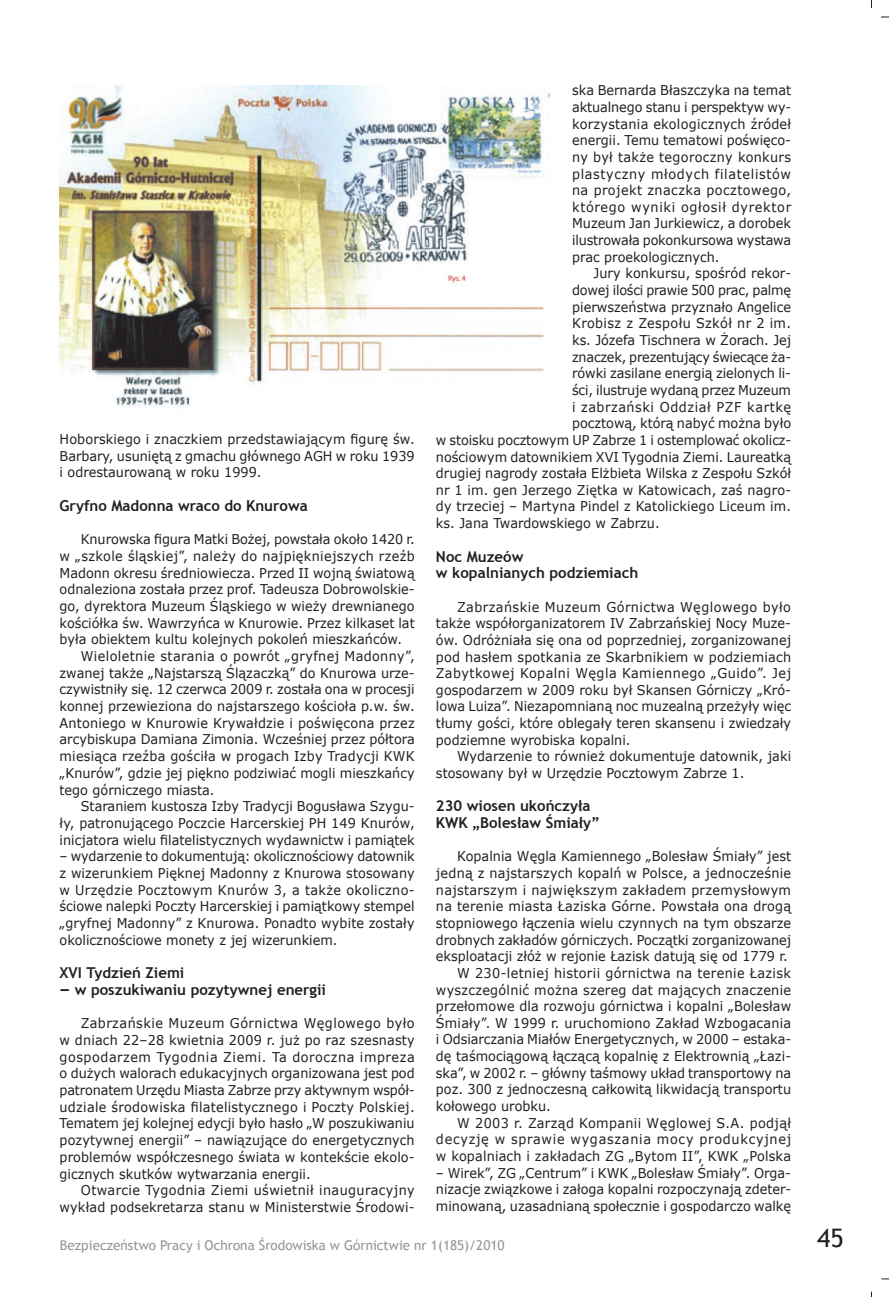
<style>
.page{position:relative;width:889px;height:1297px;background:#fff}
.page>*{position:absolute;margin:0;border:0;box-sizing:border-box;transform-origin:0 0}
.t1{font:25.5px "Trebuchet MS";color:#231f20}
.t2{font:700 15px/16.6px "Trebuchet MS";color:#231f20}
.t3{font:13.5px/16.6px "Verdana";color:#231f20;text-align:justify;scale:.95 1}
.t4{font:13.5px "Verdana";letter-spacing:.02em;color:#231f20;scale:.95 1}
.t5{font:13.5px "Verdana";letter-spacing:.025em;color:#231f20;scale:.95 1}
.t6{font:13.5px "Verdana";letter-spacing:.03em;color:#231f20;scale:.95 1}
.t7{font:13.5px "Trebuchet MS";color:#939598}
.t8{font:13.5px "Verdana";letter-spacing:.055em;color:#231f20;scale:.95 1}
.t9{font:13.5px "Verdana";letter-spacing:-.02em;color:#231f20;scale:.95 1}
.t10{font:13.5px "Verdana";letter-spacing:.045em;color:#231f20;scale:.95 1}
.s1{font-family:"Verdana"}
</style>
<div class="page">
<img style="left:60px;top:85px;width:491px;height:322px">
<div style="left:55px;top:404px;width:34px;height:14px;background:#fff"></div>
<p class="t3" style="left:60px;top:431px;width:375px">Hoborskiego i znaczkiem przedstawiającym figurę św.<br>Barbary, usuniętą z gmachu głównego AGH w roku 1939 i odrestaurowaną w roku 1999.</p>
<p class="t2" style="left:60px;top:497px;width:250px">Gryfno Madonna wraco do Knurowa</p>
<p class="t3" style="left:81px;top:531px;width:353px">Knurowska figura Matki Bożej, powstała około 1420 r.</p>
<p class="t5" style="left:60px;top:547px;width:375px">w „szkole śląskiej”, należy do najpiękniejszych rzeźb</p>
<p class="t3" style="left:60px;top:565px;width:375px">Madonn okresu średniowiecza. Przed II wojną światową</p>
<p class="t3" style="left:60px;top:581px;width:375px">odnaleziona została przez prof. Tadeusza Dobrowolskie-</p>
<p class="t3" style="left:60px;top:598px;width:375px">go, dyrektora Muzeum Śląskiego w wieży drewnianego</p>
<p class="t3" style="left:60px;top:615px;width:375px">kościółka św. Wawrzyńca w Knurowie. Przez kilkaset lat</p>
<p class="t3" style="left:60px;top:631px;width:362px">była obiektem kultu kolejnych pokoleń mieszkańców.</p>
<p class="t6" style="left:81px;top:647px;width:353px">Wieloletnie starania o powrót „gryfnej Madonny”,</p>
<p class="t3" style="left:60px;top:665px;width:375px">zwanej także „Najstarszą Ślązaczką” do Knurowa urze-</p>
<p class="t3" style="left:60px;top:681px;width:375px">czywistniły się. 12 czerwca 2009 r. została ona w procesji</p>
<p class="t3" style="left:60px;top:698px;width:375px">konnej przewieziona do najstarszego kościoła p.w. św.</p>
<p class="t3" style="left:60px;top:715px;width:375px">Antoniego w Knurowie Krywałdzie i poświęcona przez</p>
<p class="t3" style="left:60px;top:731px;width:375px">arcybiskupa Damiana Zimonia. Wcześniej przez półtora</p>
<p class="t4" style="left:60px;top:748px;width:375px">miesiąca rzeźba gościła w progach Izby Tradycji KWK</p>
<p class="t3" style="left:60px;top:765px;width:375px">„Knurów”, gdzie jej piękno podziwiać mogli mieszkańcy</p>
<p class="t3" style="left:60px;top:781px;width:165px">tego górniczego miasta.</p>
<p class="t3" style="left:81px;top:798px;width:353px">Staraniem kustosza Izby Tradycji Bogusława Szygu-</p>
<p class="t3" style="left:60px;top:815px;width:375px">ły, patronującego Poczcie Harcerskiej PH 149 Knurów,</p>
<p class="t3" style="left:60px;top:831px;width:375px">inicjatora wielu filatelistycznych wydawnictw i pamiątek</p>
<p class="t3" style="left:60px;top:848px;width:375px">– wydarzenie to dokumentują: okolicznościowy datownik z wizerunkiem Pięknej Madonny z Knurowa stosowany w Urzędzie Pocztowym Knurów 3, a także okoliczno&shy;ściowe nalepki Poczty Harcerskiej i pamiątkowy stempel „gryfnej Madonny” z Knurowa. Ponadto wybite zostały okolicznościowe monety z jej wizerunkiem.</p>
<p class="t2" style="left:60px;top:964px;width:126px">XVI Tydzień Ziemi</p>
<p class="t2" style="left:60px;top:981px;width:268px"><span class="s1">–</span> w poszukiwaniu pozytywnej energii</p>
<p class="t3" style="left:60px;top:1015px;width:375px;text-indent:21px">Zabrzańskie Muzeum Górnictwa Węglowego było w dniach 22–28 kwietnia 2009 r. już po raz szesnasty gospodarzem Tygodnia Ziemi. Ta doroczna impreza o dużych walorach edukacyjnych organizowana jest pod patronatem Urzędu Miasta Zabrze przy aktywnym współ&shy;udziale środowiska filatelistycznego i Poczty Polskiej.<br>Tematem jej kolejnej edycji było hasło „W poszukiwaniu pozytywnej energii” – nawiązujące do energetycznych problemów współczesnego świata w kontekście ekolo&shy;gicznych skutków wytwarzania energii.</p>
<p class="t3" style="left:60px;top:1182px;width:375px;text-align:right">Otwarcie Tygodnia Ziemi uświetnił inauguracyjny wykład podsekretarza stanu w Ministerstwie Środowi-</p>
<p class="t3" style="left:572px;top:82px;width:232px">ska Bernarda Błaszczyka na temat aktualnego stanu i perspektyw wy&shy;korzystania ekologicznych źródeł energii. Temu tematowi poświęco&shy;ny był także tegoroczny konkurs plastyczny młodych filatelistów na projekt znaczka pocztowego, którego wyniki ogłosił dyrektor Muzeum Jan Jurkiewicz, a dorobek ilustrowała pokonkursowa wystawa prac proekologicznych.</p>
<p class="t3" style="left:593px;top:265px;width:210px">Jury konkursu, spośród rekor-</p>
<p class="t3" style="left:572px;top:282px;width:232px">dowej ilości prawie 500 prac, palmę</p>
<p class="t3" style="left:572px;top:299px;width:232px">pierwszeństwa przyznało Angelice</p>
<p class="t5" style="left:572px;top:315px;width:232px">Krobisz z Zespołu Szkół nr 2 im.</p>
<p class="t3" style="left:572px;top:332px;width:232px">ks. Józefa Tischnera w Żorach. Jej</p>
<p class="t9" style="left:572px;top:348px;width:232px">znaczek, prezentujący świecące ża-</p>
<p class="t3" style="left:572px;top:365px;width:232px">rówki zasilane energią zielonych li-</p>
<p class="t3" style="left:572px;top:382px;width:232px">ści, ilustruje wydaną przez Muzeum</p>
<p class="t10" style="left:572px;top:398px;width:232px">i zabrzański Oddział PZF kartkę</p>
<p class="t3" style="left:572px;top:415px;width:232px">pocztową, którą nabyć można było</p>
<p class="t3" style="left:436px;top:432px;width:375px">w stoisku pocztowym UP Zabrze 1 i ostemplować okolicz-</p>
<p class="t3" style="left:436px;top:448px;width:375px">nościowym datownikiem XVI Tygodnia Ziemi. Laureatką</p>
<p class="t3" style="left:436px;top:465px;width:375px">drugiej nagrody została Elżbieta Wilska z Zespołu Szkół</p>
<p class="t3" style="left:436px;top:482px;width:375px">nr 1 im. gen Jerzego Ziętka w Katowicach, zaś nagro-</p>
<p class="t3" style="left:436px;top:498px;width:375px">dy trzeciej – Martyna Pindel z Katolickiego Liceum im.</p>
<p class="t3" style="left:436px;top:515px;width:237px">ks. Jana Twardowskiego w Zabrzu.</p>
<p class="t2" style="left:436px;top:548px;width:204px">Noc Muzeów<br>w kopalnianych podziemiach</p>
<p class="t3" style="left:436px;top:598px;width:375px;text-indent:21px">Zabrzańskie Muzeum Górnictwa Węglowego było także współorganizatorem IV Zabrzańskiej Nocy Muze&shy;ów. Odróżniała się ona od poprzedniej, zorganizowanej pod hasłem spotkania ze Skarbnikiem w podziemiach Zabytkowej Kopalni Węgla Kamiennego „Guido”. Jej gospodarzem w 2009 roku był Skansen Górniczy „Kró&shy;lowa Luiza”. Niezapomnianą noc muzealną przeżyły więc tłumy gości, które oblegały teren skansenu i zwiedzały podziemne wyrobiska kopalni.</p>
<p class="t3" style="left:436px;top:748px;width:375px;text-indent:21px">Wydarzenie to również dokumentuje datownik, jaki stosowany był w Urzędzie Pocztowym Zabrze 1.</p>
<p class="t2" style="left:436px;top:798px;width:166px">230 wiosen ukończyła<br>KWK „Bolesław Śmiały”</p>
<p class="t3" style="left:457px;top:848px;width:353px">Kopalnia Węgla Kamiennego „Bolesław Śmiały” jest</p>
<p class="t4" style="left:436px;top:864px;width:375px">jedną z najstarszych kopalń w Polsce, a jednocześnie</p>
<p class="t5" style="left:436px;top:881px;width:375px">najstarszym i największym zakładem przemysłowym</p>
<p class="t4" style="left:436px;top:898px;width:375px">na terenie miasta Łaziska Górne. Powstała ona drogą</p>
<p class="t3" style="left:436px;top:915px;width:375px">stopniowego łączenia wielu czynnych na tym obszarze</p>
<p class="t3" style="left:436px;top:931px;width:375px">drobnych zakładów górniczych. Początki zorganizowanej</p>
<p class="t3" style="left:436px;top:948px;width:372px">eksploatacji złóż w rejonie Łazisk datują się od 1779 r.</p>
<p class="t5" style="left:457px;top:964px;width:353px">W 230-letniej historii górnictwa na terenie Łazisk</p>
<p class="t4" style="left:436px;top:981px;width:375px">wyszczególnić można szereg dat mających znaczenie</p>
<p class="t3" style="left:436px;top:998px;width:375px">przełomowe dla rozwoju górnictwa i kopalni „Bolesław</p>
<p class="t3" style="left:436px;top:1015px;width:375px">Śmiały”. W 1999 r. uruchomiono Zakład Wzbogacania</p>
<p class="t3" style="left:436px;top:1031px;width:375px">i Odsiarczania Miałów Energetycznych, w 2000 – estaka-</p>
<p class="t3" style="left:436px;top:1048px;width:375px">dę taśmociągową łączącą kopalnię z Elektrownią „Łazi-</p>
<p class="t3" style="left:436px;top:1065px;width:375px">ska”, w 2002 r. – główny taśmowy układ transportowy na</p>
<p class="t3" style="left:436px;top:1081px;width:375px">poz. 300 z jednoczesną całkowitą likwidacją transportu</p>
<p class="t3" style="left:436px;top:1098px;width:122px">kołowego urobku.</p>
<p class="t6" style="left:457px;top:1114px;width:353px">W 2003 r. Zarząd Kompanii Węglowej S.A. podjął</p>
<p class="t8" style="left:436px;top:1131px;width:375px">decyzję w sprawie wygaszania mocy produkcyjnej</p>
<p class="t3" style="left:436px;top:1148px;width:375px">w kopalniach i zakładach ZG „Bytom II”, KWK „Polska</p>
<p class="t3" style="left:436px;top:1164px;width:375px">– Wirek”, ZG „Centrum” i KWK „Bolesław Śmiały”. Orga&shy;nizacje związkowe i załoga kopalni rozpoczynają zdeter&shy;minowaną, uzasadnianą społecznie i gospodarczo walkę</p>
<p class="t7" style="left:60px;top:1237px;width:446px">Bezpieczeństwo Pracy i Ochrona Środowiska w Górnictwie nr 1(185)/2010</p>
<h1 class="t1" style="left:817px;top:1223px;width:28px">45</h1>
</div>
